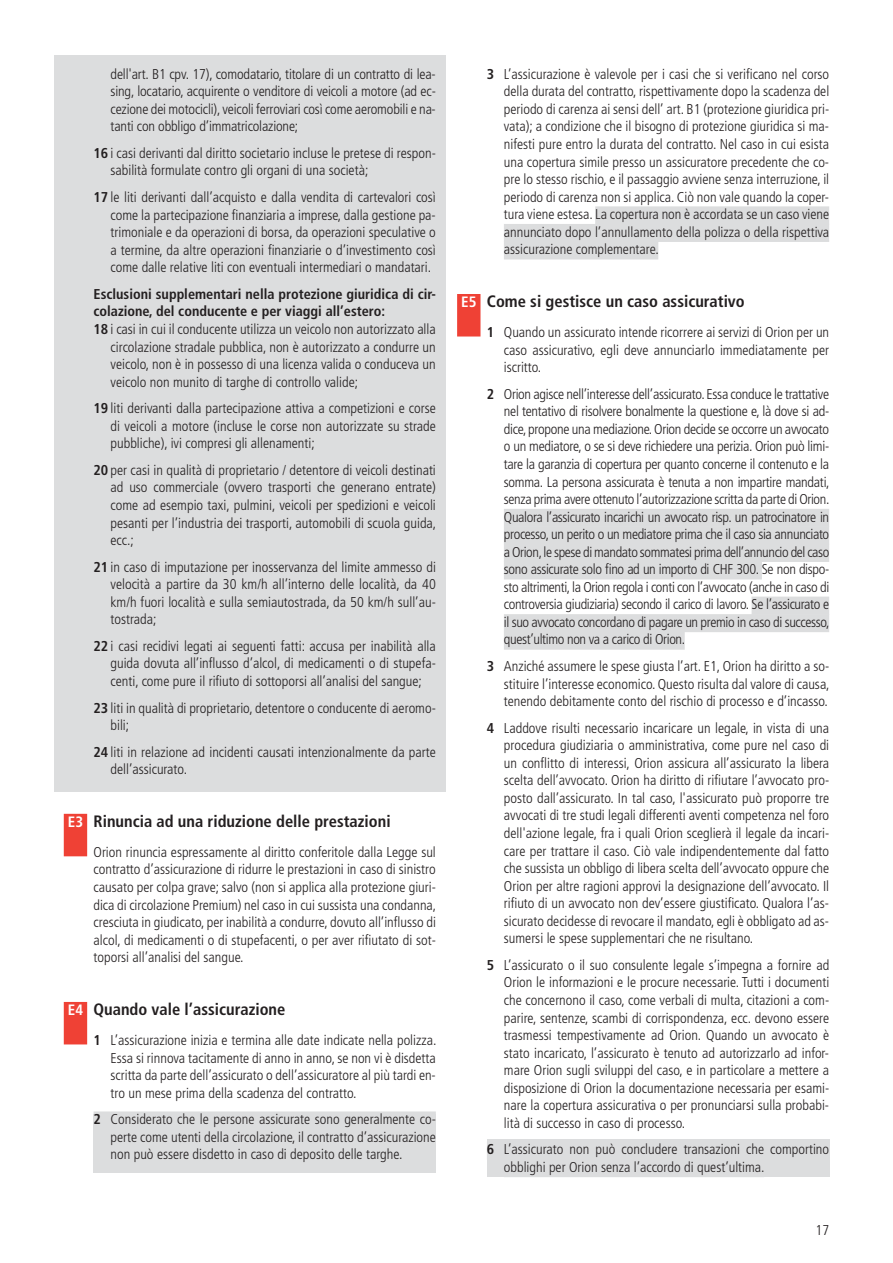
<style>
.page{position:relative;width:893px;height:1263px;background:#fff}
.page>*{position:absolute;margin:0;border:0;box-sizing:border-box;transform-origin:0 0}
.t1{font:700 condensed 16.5px "Frutiger LT Std";color:#231f20}
.t2{font:300 condensed 14.25px/17.5px "Frutiger LT Std";color:#231f20;text-align:justify}
.t3{font:700 condensed 14.25px "Frutiger LT Std";color:#231f20}
.s1{font-weight:700}
.s2{font-size:15px;color:#fff}
</style>
<div class="page">
<div style="left:54px;top:55px;width:391px;height:737px;background:#dcddde"></div>
<div style="left:94px;top:1114px;width:342px;height:58px;background:#dcddde"></div>
<div style="left:487px;top:1139px;width:342px;height:38px;background:#dcddde"></div>
<div style="left:64px;top:814px;width:23px;height:42px;background:#ef4135"></div>
<div style="left:64px;top:1002px;width:23px;height:42px;background:#ef4135"></div>
<div style="left:94px;top:1111px;width:342px;height:18px;background:#dcddde"></div>
<div style="left:595px;top:206px;width:234px;height:18px;background:#dcddde"></div>
<div style="left:504px;top:224px;width:325px;height:18px;background:#dcddde"></div>
<div style="left:504px;top:241px;width:154px;height:18px;background:#dcddde"></div>
<div style="left:457px;top:294px;width:23px;height:42px;background:#ef4135"></div>
<div style="left:504px;top:509px;width:325px;height:18px;background:#dcddde"></div>
<div style="left:504px;top:526px;width:325px;height:18px;background:#dcddde"></div>
<div style="left:504px;top:544px;width:325px;height:18px;background:#dcddde"></div>
<div style="left:504px;top:561px;width:258px;height:18px;background:#dcddde"></div>
<div style="left:752px;top:597px;width:77px;height:18px;background:#dcddde"></div>
<div style="left:504px;top:614px;width:325px;height:18px;background:#dcddde"></div>
<div style="left:504px;top:632px;width:181px;height:18px;background:#dcddde"></div>
<p class="t2" style="left:111px;top:65px;width:327px">dell'art. B1 cpv. 17), comodatario, titolare di un contratto di lea&shy;sing, locatario, acquirente o venditore di veicoli a motore (ad ec&shy;cezione dei motocicli), veicoli ferroviari così come aeromobili e na&shy;tanti con obbligo d’immatricolazione;</p>
<p class="t2" style="left:111px;top:144px;width:327px;text-indent:-17px"><span class="s1">16</span> i casi derivanti dal diritto societario incluse le pretese di respon&shy;sabilità formulate contro gli organi di una società;</p>
<p class="t2" style="left:111px;top:189px;width:327px;text-indent:-17px"><span class="s1">17</span> le liti derivanti dall’acquisto e dalla vendita di cartevalori così come la partecipazione finanziaria a imprese, dalla gestione pa&shy;trimoniale e da operazioni di borsa, da operazioni speculative o a termine, da altre operazioni finanziarie o d’investimento così come dalle relative liti con eventuali intermediari o mandatari.</p>
<p class="t3" style="left:94px;top:285px;width:344px">Esclusioni supplementari nella protezione giuridica di cir-</p>
<p class="t3" style="left:94px;top:303px;width:293px">colazione, del conducente e per viaggi all’estero:</p>
<p class="t2" style="left:94px;top:320px;width:344px"><span class="s1">18</span> i casi in cui il conducente utilizza un veicolo non autorizzato alla</p>
<p class="t2" style="left:111px;top:338px;width:327px">circolazione stradale pubblica, non è autorizzato a condurre un</p>
<p class="t2" style="left:111px;top:356px;width:327px">veicolo, non è in possesso di una licenza valida o conduceva un</p>
<p class="t2" style="left:111px;top:373px;width:249px">veicolo non munito di targhe di controllo valide;</p>
<p class="t2" style="left:111px;top:400px;width:327px;text-indent:-17px"><span class="s1">19</span> liti derivanti dalla partecipazione attiva a competizioni e corse di veicoli a motore (incluse le corse non autorizzate su strade pubbliche), ivi compresi gli allenamenti;</p>
<p class="t2" style="left:111px;top:461px;width:327px;text-indent:-17px"><span class="s1">20</span> per casi in qualità di proprietario / detentore di veicoli destinati ad uso commerciale (ovvero trasporti che generano entrate) come ad esempio taxi, pulmini, veicoli per spedizioni e veicoli pesanti per l’industria dei trasporti, automobili di scuola guida, ecc.;</p>
<p class="t2" style="left:111px;top:558px;width:327px;text-indent:-17px"><span class="s1">21</span> in caso di imputazione per inosservanza del limite ammesso di velocità a partire da 30 km/h all’interno delle località, da 40 km/h fuori località e sulla semiautostrada, da 50 km/h sull’au&shy;tostrada;</p>
<p class="t2" style="left:111px;top:637px;width:327px;text-indent:-17px"><span class="s1">22</span> i casi recidivi legati ai seguenti fatti: accusa per inabilità alla guida dovuta all’influsso d’alcol, di medicamenti o di stupefa&shy;centi, come pure il rifiuto di sottoporsi all’analisi del sangue;</p>
<p class="t2" style="left:111px;top:699px;width:327px;text-indent:-17px"><span class="s1">23</span> liti in qualità di proprietario, detentore o conducente di aeromo&shy;bili;</p>
<p class="t2" style="left:111px;top:743px;width:327px;text-indent:-17px"><span class="s1">24</span> liti in relazione ad incidenti causati intenzionalmente da parte dell’assicurato.</p>
<p class="t1" style="left:68px;top:811px;width:324px"><span class="s2">E3</span> Rinuncia ad una riduzione delle prestazioni</p>
<p class="t2" style="left:94px;top:843px;width:344px">Orion rinuncia espressamente al diritto conferitole dalla Legge sul contratto d’assicurazione di ridurre le prestazioni in caso di sinistro causato per colpa grave; salvo (non si applica alla protezione giuri&shy;dica di circolazione Premium) nel caso in cui sussista una condanna, cresciuta in giudicato, per inabilità a condurre, dovuto all’influsso di alcol, di medicamenti o di stupefacenti, o per aver rifiutato di sot&shy;toporsi all’analisi del sangue.</p>
<p class="t1" style="left:68px;top:999px;width:219px"><span class="s2">E4</span> Quando vale l’assicurazione</p>
<p class="t2" style="left:111px;top:1031px;width:327px;text-indent:-17px"><span class="s1">1</span> L’assicurazione inizia e termina alle date indicate nella polizza.<br>Essa si rinnova tacitamente di anno in anno, se non vi è disdetta scritta da parte dell’assicurato o dell’assicuratore al più tardi en&shy;tro un mese prima della scadenza del contratto.</p>
<p class="t2" style="left:111px;top:1111px;width:327px;text-indent:-17px"><span class="s1">2</span> Considerato che le persone assicurate sono generalmente co&shy;perte come utenti della circolazione, il contratto d’assicurazione non può essere disdetto in caso di deposito delle targhe.</p>
<p class="t2" style="left:504px;top:65px;width:327px;text-indent:-17px"><span class="s1">3</span> L’assicurazione è valevole per i casi che si verificano nel corso della durata del contratto, rispettivamente dopo la scadenza del periodo di carenza ai sensi dell’ art. B1 (protezione giuridica pri&shy;vata); a condizione che il bisogno di protezione giuridica si ma&shy;nifesti pure entro la durata del contratto. Nel caso in cui esista una copertura simile presso un assicuratore precedente che co&shy;pre lo stesso rischio, e il passaggio avviene senza interruzione, il periodo di carenza non si applica. Ciò non vale quando la coper&shy;tura viene estesa. La copertura non è accordata se un caso viene annunciato dopo l’annullamento della polizza o della rispettiva assicurazione complementare.</p>
<p class="t1" style="left:461px;top:291px;width:285px"><span class="s2">E5</span> Come si gestisce un caso assicurativo</p>
<p class="t2" style="left:504px;top:324px;width:327px;text-indent:-17px"><span class="s1">1</span> Quando un assicurato intende ricorrere ai servizi di Orion per un caso assicurativo, egli deve annunciarlo immediatamente per iscritto.</p>
<p class="t2" style="left:504px;top:385px;width:327px;text-indent:-17px"><span class="s1">2</span> Orion agisce nell’interesse dell’assicurato. Essa conduce le trattative nel tentativo di risolvere bonalmente la questione e, là dove si ad&shy;dice, propone una mediazione. Orion decide se occorre un avvocato o un mediatore, o se si deve richiedere una perizia. Orion può limi&shy;tare la garanzia di copertura per quanto concerne il contenuto e la somma. La persona assicurata è tenuta a non impartire mandati, senza prima avere ottenuto l’autorizzazione scritta da parte di Orion.<br>Qualora l’assicurato incarichi un avvocato risp. un patrocinatore in processo, un perito o un mediatore prima che il caso sia annunciato a Orion, le spese di mandato sommatesi prima dell’annuncio del caso sono assicurate solo fino ad un importo di CHF 300. Se non dispo&shy;sto altrimenti, la Orion regola i conti con l’avvocato (anche in caso di controversia giudiziaria) secondo il carico di lavoro. Se l’assicurato e il suo avvocato concordano di pagare un premio in caso di successo, quest’ultimo non va a carico di Orion.</p>
<p class="t2" style="left:504px;top:657px;width:327px;text-indent:-17px"><span class="s1">3</span> Anziché assumere le spese giusta l’art. E1, Orion ha diritto a so&shy;stituire l’interesse economico. Questo risulta dal valore di causa, tenendo debitamente conto del rischio di processo e d’incasso.</p>
<p class="t2" style="left:504px;top:719px;width:327px;text-indent:-17px"><span class="s1">4</span> Laddove risulti necessario incaricare un legale, in vista di una procedura giudiziaria o amministrativa, come pure nel caso di un conflitto di interessi, Orion assicura all’assicurato la libera scelta dell’avvocato. Orion ha diritto di rifiutare l’avvocato pro&shy;posto dall’assicurato. In tal caso, l'assicurato può proporre tre avvocati di tre studi legali differenti aventi competenza nel foro dell'azione legale, fra i quali Orion sceglierà il legale da incari&shy;care per trattare il caso. Ciò vale indipendentemente dal fatto che sussista un obbligo di libera scelta dell’avvocato oppure che Orion per altre ragioni approvi la designazione dell’avvocato. Il rifiuto di un avvocato non dev’essere giustificato. Qualora l’as&shy;sicurato decidesse di revocare il mandato, egli è obbligato ad as&shy;sumersi le spese supplementari che ne risultano.</p>
<p class="t2" style="left:504px;top:956px;width:327px;text-indent:-17px"><span class="s1">5</span> L’assicurato o il suo consulente legale s’impegna a fornire ad Orion le informazioni e le procure necessarie. Tutti i documenti che concernono il caso, come verbali di multa, citazioni a com&shy;parire, sentenze, scambi di corrispondenza, ecc. devono essere trasmessi tempestivamente ad Orion. Quando un avvocato è stato incaricato, l’assicurato è tenuto ad autorizzarlo ad infor&shy;mare Orion sugli sviluppi del caso, e in particolare a mettere a disposizione di Orion la documentazione necessaria per esami&shy;nare la copertura assicurativa o per pronunciarsi sulla probabi&shy;lità di successo in caso di processo.</p>
<p class="t2" style="left:504px;top:1141px;width:327px;text-indent:-17px"><span class="s1">6</span> L’assicurato non può concludere transazioni che comportino obblighi per Orion senza l’accordo di quest’ultima.</p>
<p class="t2" style="left:815px;top:1222px;width:15px">17</p>
</div>
